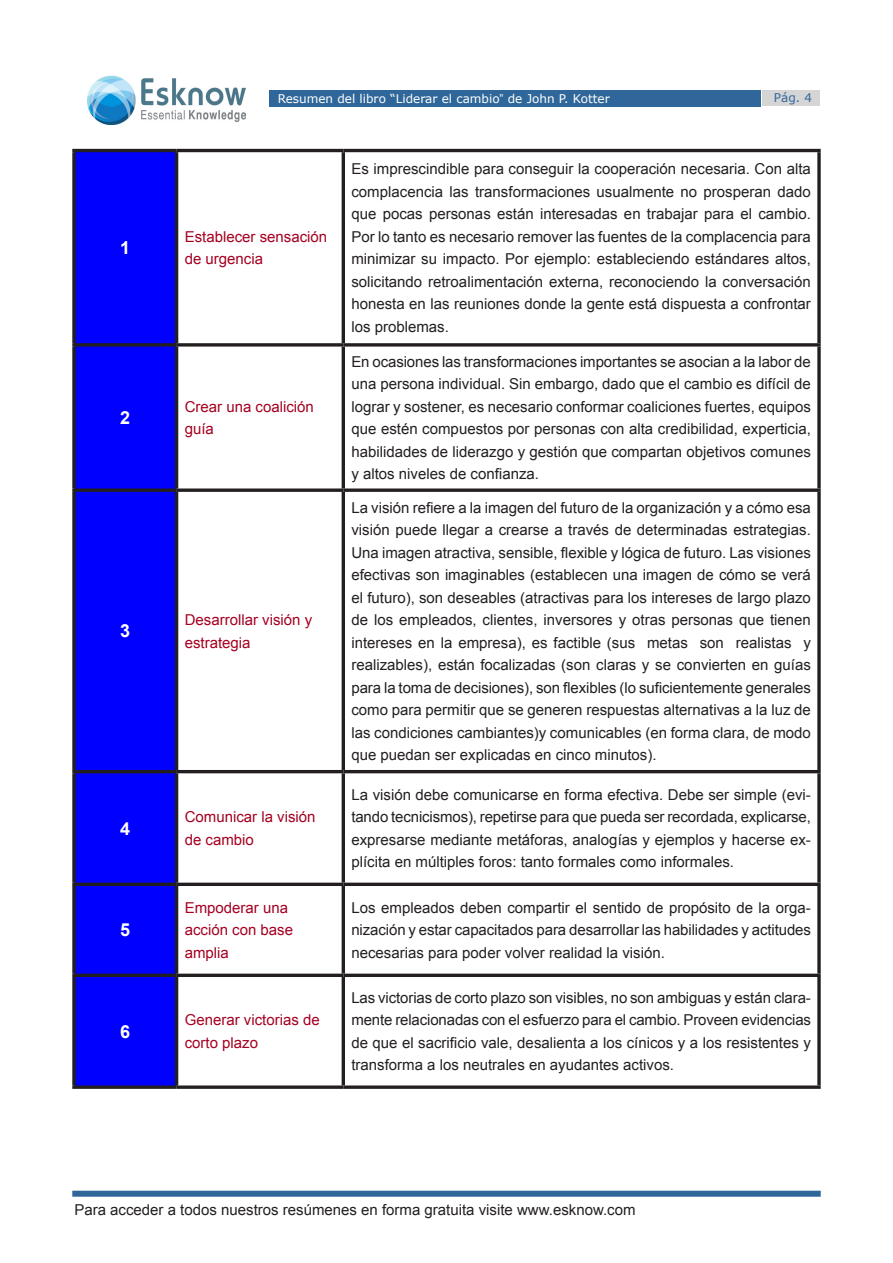
<style>
.page{position:relative;width:893px;height:1263px;background:#fff}
.page>*{position:absolute;margin:0;border:0;box-sizing:border-box;transform-origin:0 0}
.t1{font:700 18px "Arial";color:#fff}
.t2{font:15px/22.5px "Arial";color:#231f20;text-align:justify}
.t3{font:15px/22.5px "Arial";color:#a50021}
.t4{font:12px "Verdana";color:#fff}
.t5{font:12px "Verdana";color:#2f679a}
.s1{font-family:"Arial"}
</style>
<div class="page">
<div style="left:269px;top:90px;width:491px;height:17px;background:#2f679a"></div>
<div style="left:763px;top:91px;width:57px;height:15px;background:#d6d5d6"></div>
<div style="left:72px;top:1191px;width:749px;height:6px;background:#2f679a"></div>
<img style="left:87px;top:75px;width:159px;height:49px">
<div style="left:76px;top:152px;width:99px;height:933px;background:#00f"></div>
<hr style="left:72px;top:149px;width:105px;height:3px;background:#231f20">
<svg style="left:72px;top:152px;width:4px;height:191px"></svg>
<hr style="left:177px;top:149px;width:166px;height:3px;background:#231f20">
<hr style="left:175px;top:152px;width:3px;height:191px;background:#231f20">
<hr style="left:343px;top:149px;width:478px;height:3px;background:#231f20">
<hr style="left:342px;top:152px;width:3px;height:191px;background:#231f20">
<svg style="left:817px;top:152px;width:4px;height:191px"></svg>
<svg style="left:72px;top:343px;width:105px;height:4px"></svg>
<svg style="left:72px;top:347px;width:4px;height:141px"></svg>
<svg style="left:177px;top:343px;width:166px;height:4px"></svg>
<hr style="left:175px;top:347px;width:3px;height:141px;background:#231f20">
<svg style="left:343px;top:343px;width:478px;height:4px;background:#444142"></svg>
<hr style="left:342px;top:347px;width:3px;height:141px;background:#231f20">
<svg style="left:817px;top:347px;width:4px;height:141px"></svg>
<svg style="left:72px;top:488px;width:105px;height:4px"></svg>
<svg style="left:72px;top:492px;width:4px;height:278px"></svg>
<svg style="left:177px;top:488px;width:166px;height:4px"></svg>
<hr style="left:175px;top:492px;width:3px;height:278px;background:#231f20">
<svg style="left:343px;top:488px;width:478px;height:4px;background:#444142"></svg>
<hr style="left:342px;top:492px;width:3px;height:278px;background:#231f20">
<svg style="left:817px;top:492px;width:4px;height:278px"></svg>
<hr style="left:72px;top:770px;width:105px;height:3px;background:#231f20">
<svg style="left:72px;top:773px;width:4px;height:110px"></svg>
<hr style="left:177px;top:770px;width:166px;height:3px;background:#231f20">
<hr style="left:175px;top:773px;width:3px;height:110px;background:#231f20">
<hr style="left:343px;top:770px;width:478px;height:3px;background:#231f20">
<hr style="left:342px;top:773px;width:3px;height:110px;background:#231f20">
<svg style="left:817px;top:773px;width:4px;height:110px"></svg>
<hr style="left:72px;top:883px;width:105px;height:3px;background:#231f20">
<svg style="left:72px;top:886px;width:4px;height:88px"></svg>
<hr style="left:177px;top:883px;width:166px;height:3px;background:#231f20">
<hr style="left:175px;top:886px;width:3px;height:88px;background:#231f20">
<hr style="left:343px;top:883px;width:478px;height:3px;background:#231f20">
<hr style="left:342px;top:886px;width:3px;height:88px;background:#231f20">
<svg style="left:817px;top:886px;width:4px;height:88px"></svg>
<hr style="left:72px;top:974px;width:105px;height:3px;background:#231f20">
<svg style="left:72px;top:977px;width:4px;height:108px"></svg>
<hr style="left:177px;top:974px;width:166px;height:3px;background:#231f20">
<hr style="left:175px;top:977px;width:3px;height:108px;background:#231f20">
<hr style="left:343px;top:974px;width:478px;height:3px;background:#231f20">
<hr style="left:342px;top:977px;width:3px;height:108px;background:#231f20">
<svg style="left:817px;top:977px;width:4px;height:108px"></svg>
<svg style="left:72px;top:1085px;width:105px;height:4px"></svg>
<svg style="left:177px;top:1085px;width:166px;height:4px"></svg>
<svg style="left:343px;top:1085px;width:478px;height:4px;background:#454142"></svg>
<p class="t4" style="left:278px;top:91px;width:334px">Resumen del libro “Liderar el cambio<span class="s1">”</span> de John P. Kotter</p>
<p class="t5" style="left:774px;top:90px;width:40px">Pág. 4</p>
<p class="t1" style="left:120px;top:236px;width:12px">1</p>
<p class="t3" style="left:185px;top:226px;width:144px">Establecer sensación de urgencia</p>
<p class="t1" style="left:120px;top:406px;width:12px">2</p>
<p class="t3" style="left:185px;top:395px;width:131px">Crear una coalición guía</p>
<p class="t1" style="left:120px;top:619px;width:12px">3</p>
<p class="t3" style="left:185px;top:609px;width:129px">Desarrollar visión y estrategia</p>
<p class="t1" style="left:120px;top:816px;width:12px">4</p>
<p class="t3" style="left:185px;top:806px;width:132px">Comunicar la visión de cambio</p>
<p class="t2" style="left:351px;top:158px;width:461px">Es imprescindible para conseguir la cooperación necesaria. Con alta complacencia las transformaciones usualmente no prosperan dado que pocas personas están interesadas en trabajar para el cambio.<br>Por lo tanto es necesario remover las fuentes de la complacencia para minimizar su impacto. Por ejemplo: estableciendo estándares altos, solicitando retroalimentación externa, reconociendo la conversación honesta en las reuniones donde la gente está dispuesta a confrontar los problemas.</p>
<p class="t2" style="left:351px;top:350px;width:461px">En ocasiones las transformaciones importantes se asocian a la labor de una persona individual. Sin embargo, dado que el cambio es difícil de lograr y sostener, es necesario conformar coaliciones fuertes, equipos que estén compuestos por personas con alta credibilidad, experticia, habilidades de liderazgo y gestión que compartan objetivos comunes y altos niveles de confianza.</p>
<p class="t2" style="left:351px;top:496px;width:461px">La visión refiere a la imagen del futuro de la organización y a cómo esa visión puede llegar a crearse a través de determinadas estrategias.<br>Una imagen atractiva, sensible, flexible y lógica de futuro. Las visiones efectivas son imaginables (establecen una imagen de cómo se verá el futuro), son deseables (atractivas para los intereses de largo plazo de los empleados, clientes, inversores y otras personas que tienen intereses en la empresa), es factible (sus metas son realistas y realizables), están focalizadas (son claras y se convierten en guías para la toma de decisiones), son flexibles (lo suficientemente generales como para permitir que se generen respuestas alternativas a la luz de las condiciones cambiantes)y comunicables (en forma clara, de modo que puedan ser explicadas en cinco minutos).</p>
<p class="t2" style="left:351px;top:783px;width:461px">La visión debe comunicarse en forma efectiva. Debe ser simple (evi&shy;tando tecnicismos), repetirse para que pueda ser recordada, explicarse, expresarse mediante metáforas, analogías y ejemplos y hacerse ex&shy;plícita en múltiples foros: tanto formales como informales.</p>
<p class="t1" style="left:120px;top:918px;width:12px">5</p>
<p class="t3" style="left:185px;top:896px;width:110px">Empoderar una acción con base amplia</p>
<p class="t2" style="left:351px;top:896px;width:461px">Los empleados deben compartir el sentido de propósito de la orga&shy;nización y estar capacitados para desarrollar las habilidades y actitudes necesarias para poder volver realidad la visión.</p>
<p class="t1" style="left:120px;top:1019px;width:12px">6</p>
<p class="t3" style="left:185px;top:1009px;width:137px">Generar victorias de corto plazo</p>
<p class="t2" style="left:351px;top:986px;width:461px">Las victorias de corto plazo son visibles, no son ambiguas y están clara&shy;mente relacionadas con el esfuerzo para el cambio. Proveen evidencias de que el sacrificio vale, desalienta a los cínicos y a los resistentes y transforma a los neutrales en ayudantes activos.</p>
<p class="t2" style="left:74px;top:1199px;width:563px">Para acceder a todos nuestros resúmenes en forma gratuita visite www.esknow.com</p>
</div>
